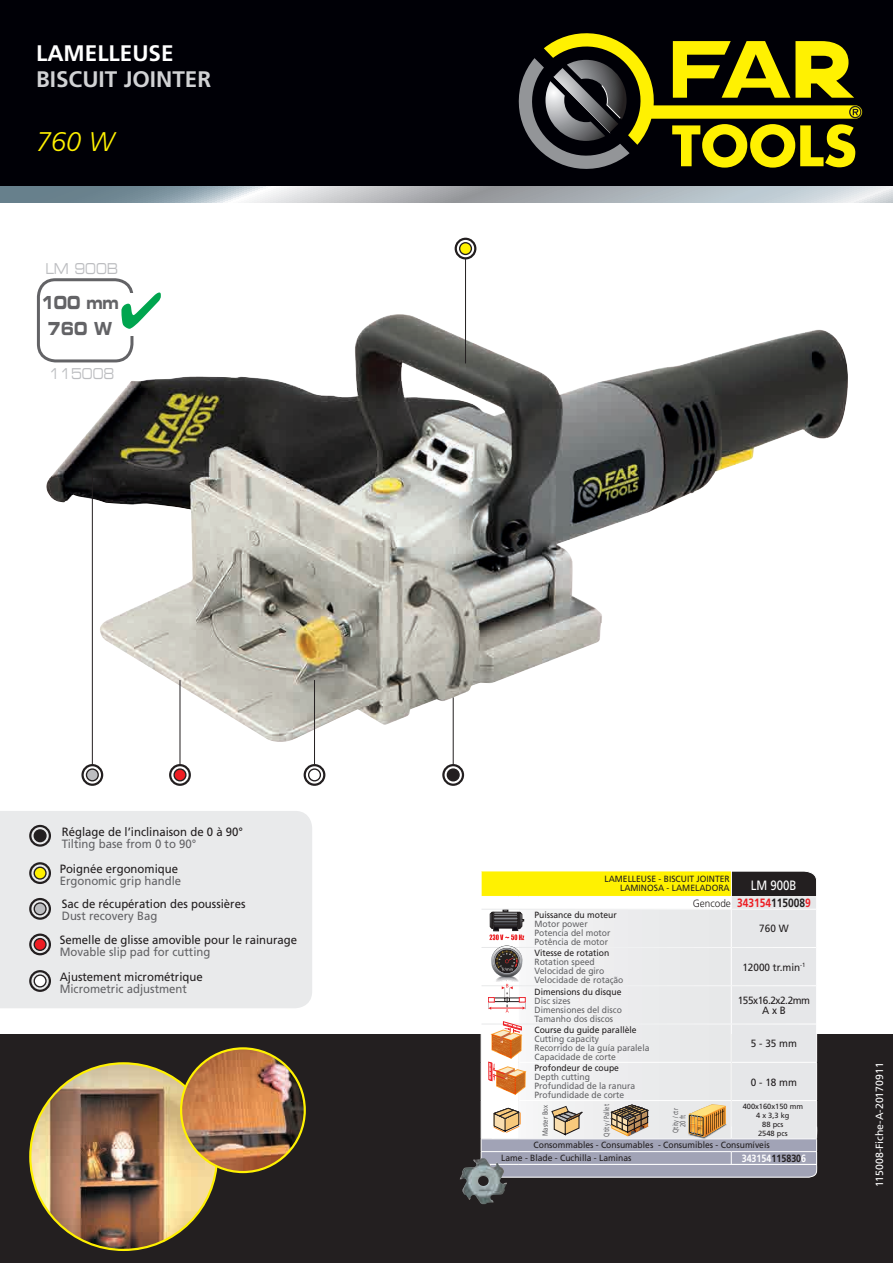
<style>
.page{position:relative;width:893px;height:1263px;background:#fff}
.page>*{position:absolute;margin:0;border:0;box-sizing:border-box;transform-origin:0 0}
.t1{font:italic 300 27px "Frutiger";color:#fff101}
.t2{font:700 22.5px "Frutiger";color:#d1d2d4}
.t3{font:700 22.5px "Frutiger";color:#fff}
.t4{font:18px/25.5px "Eurostile Bold Extended Two";letter-spacing:-.02em;color:#636366;text-align:center;scale:.75 1}
.t5{font:15px "Eurostile Extended Two";color:#bcbdc0;scale:.75 1}
.t6{font:13.5px "Frutiger";color:#fff;scale:.85 1}
.t7{font:12px "Frutiger";color:#231f20;scale:.95 1}
.t8{font:12px "Frutiger";color:#636366;scale:.95 1}
.t9{font:10.5px "Frutiger";color:#231f20;scale:.95 1}
.t10{font:10.5px "Frutiger";color:#fff}
.t11{font:300 10.5px "Frutiger";color:#231f20;scale:.95 1}
.t12{font:10.5px/10.5px "Frutiger";letter-spacing:-.04em;color:#231f20;text-align:center;scale:.95 1}
.t13{font:700 10.5px "Frutiger";color:#fff;scale:.85 1}
.t14{font:9px/9px "Frutiger";color:#636366;scale:.95 1}
.t15{font:9px/9px "Frutiger";color:#231f20;text-align:right;scale:.95 1}
.t16{font:7.5px/9px "Frutiger";color:#231f20;text-align:center}
.t17{font:7.5px/7.5px "Frutiger";color:#636366;text-align:center;scale:.75 1}
.t18{font:7.5px "Frutiger";color:#636366;scale:.8 1}
.s1{font-weight:700;font-size:12px;color:#ee1d23}
.s2{font-weight:700;font-size:12px}
.s3{color:#231f20}
</style>
<div class="page">
<img style="left:46px;top:314px;width:802px;height:428px">
<div style="left:0;top:0;width:893px;height:188px;background:#000006"></div>
<svg style="left:519px;top:33px;width:343px;height:136px"></svg>
<svg style="left:0;top:187px;width:893px;height:16px;background:#acb6bc"></svg>
<div style="left:0;top:1034px;width:893px;height:229px;background:#231f20"></div>
<div style="left:0;top:811px;width:312px;height:197px;background:#e9eaeb"></div>
<div style="left:29px;top:898px;width:22px;height:22px;border:2px solid #231f20;border-radius:50%"></div>
<svg style="left:34px;top:903px;width:12px;height:12px"></svg>
<div style="left:34px;top:902px;width:13px;height:13px;border:1px solid #231f20;border-radius:50%"></div>
<div style="left:29px;top:862px;width:22px;height:22px;border:2px solid #231f20;border-radius:50%"></div>
<svg style="left:34px;top:867px;width:12px;height:12px"></svg>
<div style="left:34px;top:866px;width:13px;height:14px;border:1px solid #231f20;border-radius:50%"></div>
<div style="left:29px;top:970px;width:22px;height:22px;border:2px solid #231f20;border-radius:50%"></div>
<svg style="left:34px;top:975px;width:12px;height:12px"></svg>
<div style="left:34px;top:974px;width:13px;height:13px;border:1px solid #231f20;border-radius:50%"></div>
<div style="left:29px;top:825px;width:22px;height:22px;border:2px solid #231f20;border-radius:50%"></div>
<div style="left:34px;top:830px;width:12px;height:12px;background:#231f20;border-radius:50%"></div>
<div style="left:34px;top:829px;width:13px;height:13px;border:1px solid #231f20;border-radius:50%"></div>
<div style="left:37px;top:278px;width:96px;height:84px;border:3px solid #636366;border-radius:17px"></div>
<div style="left:112px;top:294px;width:38px;height:42px;background:#fff"></div>
<svg style="left:121px;top:292px;width:40px;height:37px"></svg>
<div style="left:455px;top:238px;width:21px;height:21px;border:2px solid #231f20;border-radius:50%"></div>
<div style="left:460px;top:243px;width:11px;height:11px;background:#fff101;border-radius:50%"></div>
<div style="left:459px;top:242px;width:13px;height:13px;border:1px solid #231f20;border-radius:50%"></div>
<hr style="left:465px;top:259px;width:1px;height:104px;background:#231f20">
<div style="left:81px;top:764px;width:22px;height:22px;border:2px solid #231f20;border-radius:50%"></div>
<svg style="left:86px;top:769px;width:12px;height:12px"></svg>
<div style="left:86px;top:768px;width:13px;height:13px;border:1px solid #231f20;border-radius:50%"></div>
<hr style="left:92px;top:471px;width:1px;height:293px;background:#231f20">
<div style="left:442px;top:764px;width:22px;height:22px;border:2px solid #231f20;border-radius:50%"></div>
<div style="left:447px;top:769px;width:12px;height:12px;background:#231f20;border-radius:50%"></div>
<div style="left:447px;top:768px;width:13px;height:13px;border:1px solid #231f20;border-radius:50%"></div>
<hr style="left:453px;top:698px;width:1px;height:66px;background:#231f20">
<div style="left:169px;top:764px;width:22px;height:22px;border:2px solid #231f20;border-radius:50%"></div>
<svg style="left:174px;top:769px;width:12px;height:12px"></svg>
<div style="left:173px;top:768px;width:14px;height:13px;border:1px solid #231f20;border-radius:50%"></div>
<hr style="left:180px;top:680px;width:1px;height:84px;background:#231f20">
<div style="left:304px;top:764px;width:21px;height:22px;border:2px solid #231f20;border-radius:50%"></div>
<div style="left:308px;top:768px;width:13px;height:13px;border:1px solid #231f20;border-radius:50%"></div>
<hr style="left:314px;top:680px;width:1px;height:84px;background:#231f20">
<img style="left:30px;top:1063px;width:187px;height:187px;border-radius:91px">
<img style="left:181px;top:1048px;width:124px;height:124px;border-radius:62px">
<div style="left:180px;top:1047px;width:126px;height:126px;border:2px solid #fff101;border-radius:50%"></div>
<svg style="left:481px;top:871px;width:336px;height:307px"></svg>
<img style="left:460px;top:1158px;width:47px;height:46px">
<div style="left:29px;top:933px;width:22px;height:22px;border:2px solid #231f20;border-radius:50%"></div>
<svg style="left:34px;top:938px;width:12px;height:12px"></svg>
<div style="left:34px;top:938px;width:13px;height:13px;border:1px solid #231f20;border-radius:50%"></div>
<h2 class="t3" style="left:36px;top:40px;width:139px">LAMELLEUSE</h2>
<h2 class="t2" style="left:36px;top:65px;width:177px">BISCUIT JOINTER</h2>
<h1 class="t1" style="left:36px;top:126px;width:80px">760 W</h1>
<h3 class="t5" style="left:45px;top:258px;width:99px">LM 900B</h3>
<h3 class="t4" style="left:41px;top:290px;width:106px">100 mm<br>760 W</h3>
<h3 class="t5" style="left:49px;top:364px;width:88px">115008</h3>
<h3 class="t7" style="left:62px;top:824px;width:192px">Réglage de l’inclinaison de 0 à 90°</h3>
<h3 class="t8" style="left:62px;top:836px;width:143px">Tilting base from 0 to 90°</h3>
<h3 class="t7" style="left:60px;top:861px;width:126px">Poignée ergonomique</h3>
<h3 class="t8" style="left:60px;top:873px;width:130px">Ergonomic grip handle</h3>
<h3 class="t7" style="left:62px;top:896px;width:195px">Sac de récupération des poussières</h3>
<h3 class="t8" style="left:62px;top:908px;width:102px">Dust recovery Bag</h3>
<h3 class="t7" style="left:60px;top:933px;width:252px">Semelle de glisse amovible pour le rainurage</h3>
<h3 class="t8" style="left:60px;top:945px;width:160px">Movable slip pad for cutting</h3>
<h3 class="t7" style="left:60px;top:969px;width:152px">Ajustement micrométrique</h3>
<h3 class="t8" style="left:60px;top:981px;width:136px">Micrometric adjustment</h3>
<p class="t15" style="left:604px;top:875px;width:134px">LAMELLEUSE - BISCUIT JOINTER<br>LAMINOSA - LAMELADORA</p>
<p class="t15" style="left:534px;top:910px;width:88px">Puissance du moteur</p>
<p class="t14" style="left:534px;top:919px;width:82px">Motor power<br>Potencia del motor<br>Potência de motor</p>
<p class="t15" style="left:534px;top:949px;width:80px">Vitesse de rotation</p>
<p class="t14" style="left:534px;top:958px;width:95px">Rotation speed<br>Velocidad de giro<br>Velocidade de rotação</p>
<p class="t15" style="left:534px;top:987px;width:93px">Dimensions du disque</p>
<p class="t14" style="left:534px;top:996px;width:94px">Disc sizes<br>Dimensiones del disco<br>Tamanho dos discos</p>
<p class="t15" style="left:534px;top:1025px;width:109px">Course du guide parallèle</p>
<p class="t14" style="left:534px;top:1034px;width:123px">Cutting capacity<br>Recorrido de la guía paralela<br>Capacidade de corte</p>
<p class="t15" style="left:534px;top:1063px;width:91px">Profondeur de coupe</p>
<p class="t14" style="left:534px;top:1072px;width:108px">Depth cutting<br>Profundidad de la ranura<br>Profundidade de corte</p>
<h3 class="t6" style="left:751px;top:877px;width:56px">LM 900B</h3>
<p class="t11" style="left:693px;top:897px;width:126px">Gencode <span class="s1">343154</span><span class="s2">115008</span><span class="s1">9</span></p>
<p class="t9" style="left:759px;top:923px;width:32px">760 W</p>
<p class="t9" style="left:742px;top:961px;width:68px">12000 tr.min<sup>-1</sup></p>
<p class="t12" style="left:738px;top:995px;width:78px">155x16.2x2.2mm<br>A x B</p>
<p class="t9" style="left:751px;top:1037px;width:50px">5 - 35 mm</p>
<p class="t9" style="left:751px;top:1076px;width:50px">0 - 18 mm</p>
<p class="t16" style="left:743px;top:1102px;width:62px">400x160x150 mm<br>4 x 3,3 kg<br>88 pcs<br>2548 pcs</p>
<p class="t13" style="left:742px;top:1152px;width:77px">343154<span class="s3">115830</span>6</p>
<p class="t18" style="left:541px;top:1136px;width:41px;rotate:-90deg">Master Box</p>
<p class="t17" style="left:603px;top:1137px;width:45px;rotate:-90deg">Qtity / Pallet</p>
<p class="t17" style="left:672px;top:1133px;width:34px;rotate:-90deg">Qtity / ctr<br>20 ft</p>
<p class="t15" style="left:501px;top:1139px;width:284px;line-height:12.8px;text-align:left;text-indent:32px">Consommables - Consumables - Consumibles - Consumíveis<br>Lame - Blade - Cuchilla - Laminas</p>
<p class="t10" style="left:873px;top:1187px;width:126px;rotate:-90deg">115008-Fiche-A-20170911</p>
</div>
